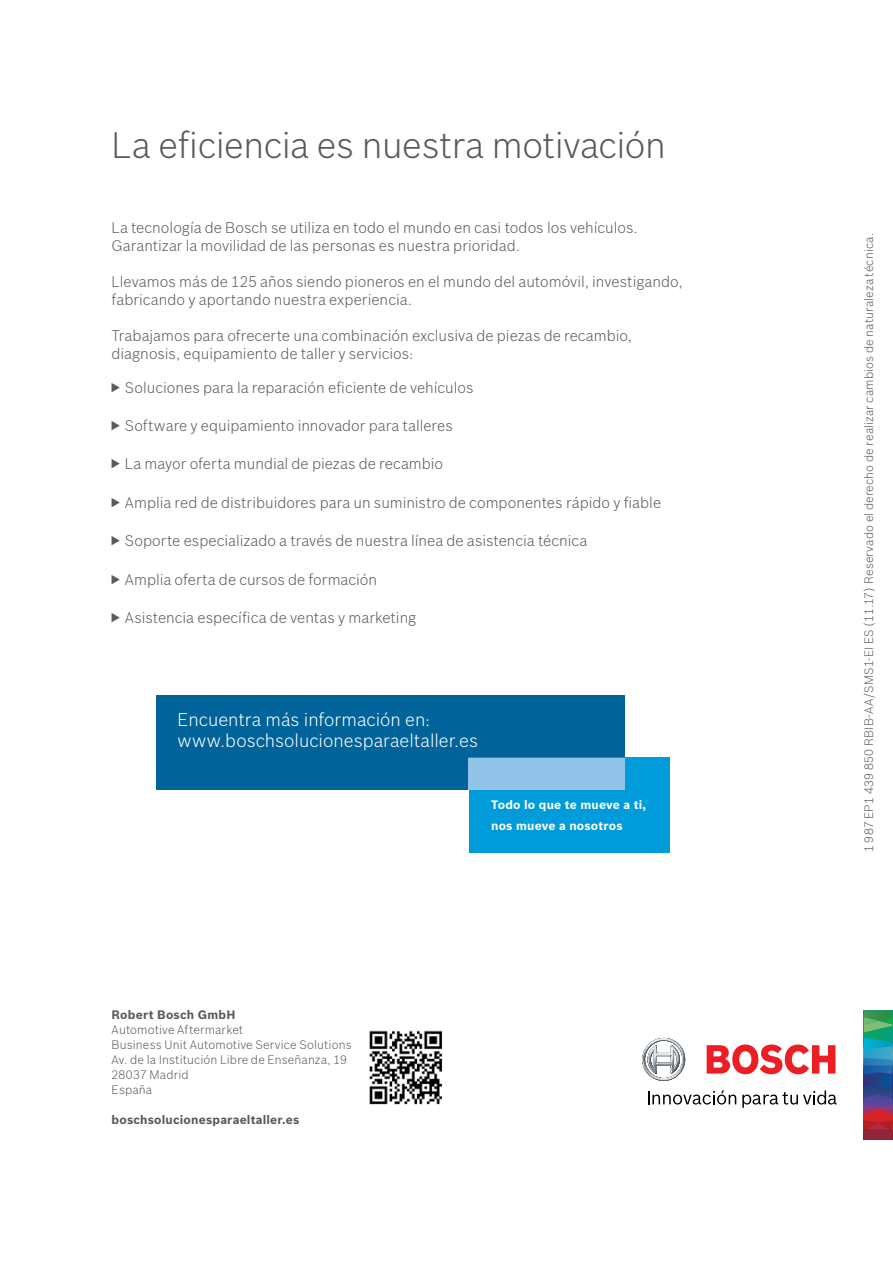
<style>
.page{position:relative;width:893px;height:1263px;background:#fff}
.page>*{position:absolute;margin:0;border:0;box-sizing:border-box;transform-origin:0 0}
.t1{font:300 36px "Bosch Sans";letter-spacing:-.01em;color:#58595b}
.t2{font:300 18px/21px "Bosch Sans";color:#fff}
.t3{font:300 15px/18px "Bosch Sans";color:#58595b}
.t4{font:300 12px/15px "Bosch Sans";letter-spacing:.01em;color:#58595b}
.t5{font:700 12px "Bosch Sans";letter-spacing:.015em;color:#58595b}
.t6{font:700 12px/21px "Bosch Sans";letter-spacing:.015em;color:#fff}
</style>
<div class="page">
<div style="left:156px;top:695px;width:469px;height:94px;background:#00639a"></div>
<div style="left:469px;top:758px;width:201px;height:95px;background:#009bd9"></div>
<div style="left:469px;top:758px;width:156px;height:31px;background:#92c4ea"></div>
<svg style="left:864px;top:1010px;width:29px;height:129px;background:#4d667a"></svg>
<svg style="left:642px;top:1038px;width:43px;height:43px"></svg>
<svg style="left:707px;top:1044px;width:128px;height:30px"></svg>
<svg style="left:648px;top:1090px;width:88px;height:14px"></svg>
<svg style="left:742px;top:1090px;width:94px;height:18px"></svg>
<img style="left:369px;top:1030px;width:74px;height:75px">
<h1 class="t1" style="left:112px;top:123px;width:556px">La eficiencia es nuestra motivación</h1>
<p class="t3" style="left:111px;top:218px;width:528px">La tecnología de Bosch se utiliza en todo el mundo en casi todos los vehículos.<br>Garantizar la movilidad de las personas es nuestra prioridad.</p>
<p class="t3" style="left:111px;top:272px;width:573px">Llevamos más de 125 años siendo pioneros en el mundo del automóvil, investigando, fabricando y aportando nuestra experiencia.</p>
<p class="t3" style="left:111px;top:326px;width:522px">Trabajamos para ofrecerte una combinación exclusiva de piezas de recambio, diagnosis, equipamiento de taller y servicios:</p>
<p class="t3" style="left:125px;top:378px;width:350px">Soluciones para la reparación eficiente de vehículos</p>
<p class="t3" style="left:125px;top:416px;width:330px">Software y equipamiento innovador para talleres</p>
<p class="t3" style="left:125px;top:455px;width:320px">La mayor oferta mundial de piezas de recambio</p>
<p class="t3" style="left:125px;top:493px;width:538px">Amplia red de distribuidores para un suministro de componentes rápido y fiable</p>
<p class="t3" style="left:125px;top:531px;width:464px">Soporte especializado a través de nuestra línea de asistencia técnica</p>
<p class="t3" style="left:125px;top:570px;width:254px">Amplia oferta de cursos de formación</p>
<p class="t3" style="left:125px;top:608px;width:293px">Asistencia específica de ventas y marketing</p>
<p class="t2" style="left:178px;top:708px;width:302px">Encuentra más información en: www.boschsolucionesparaeltaller.es</p>
<p class="t6" style="left:491px;top:794px;width:157px">Todo lo que te mueve a ti, nos mueve a nosotros</p>
<p class="t5" style="left:112px;top:1007px;width:125px">Robert Bosch GmbH</p>
<p class="t4" style="left:112px;top:1022px;width:242px">Automotive Aftermarket<br>Business Unit Automotive Service Solutions<br>Av. de la Institución Libre de Enseñanza, 19<br>28037 Madrid<br>España</p>
<p class="t5" style="left:112px;top:1112px;width:189px">boschsolucionesparaeltaller.es</p>
<p class="t4" style="left:861px;top:852px;width:621px;rotate:-90deg">1 987 EP1 439 850 RBIB-AA/SMS1-EI ES (11.17) Reservado el derecho de realizar cambios de naturaleza técnica.</p>
</div>
